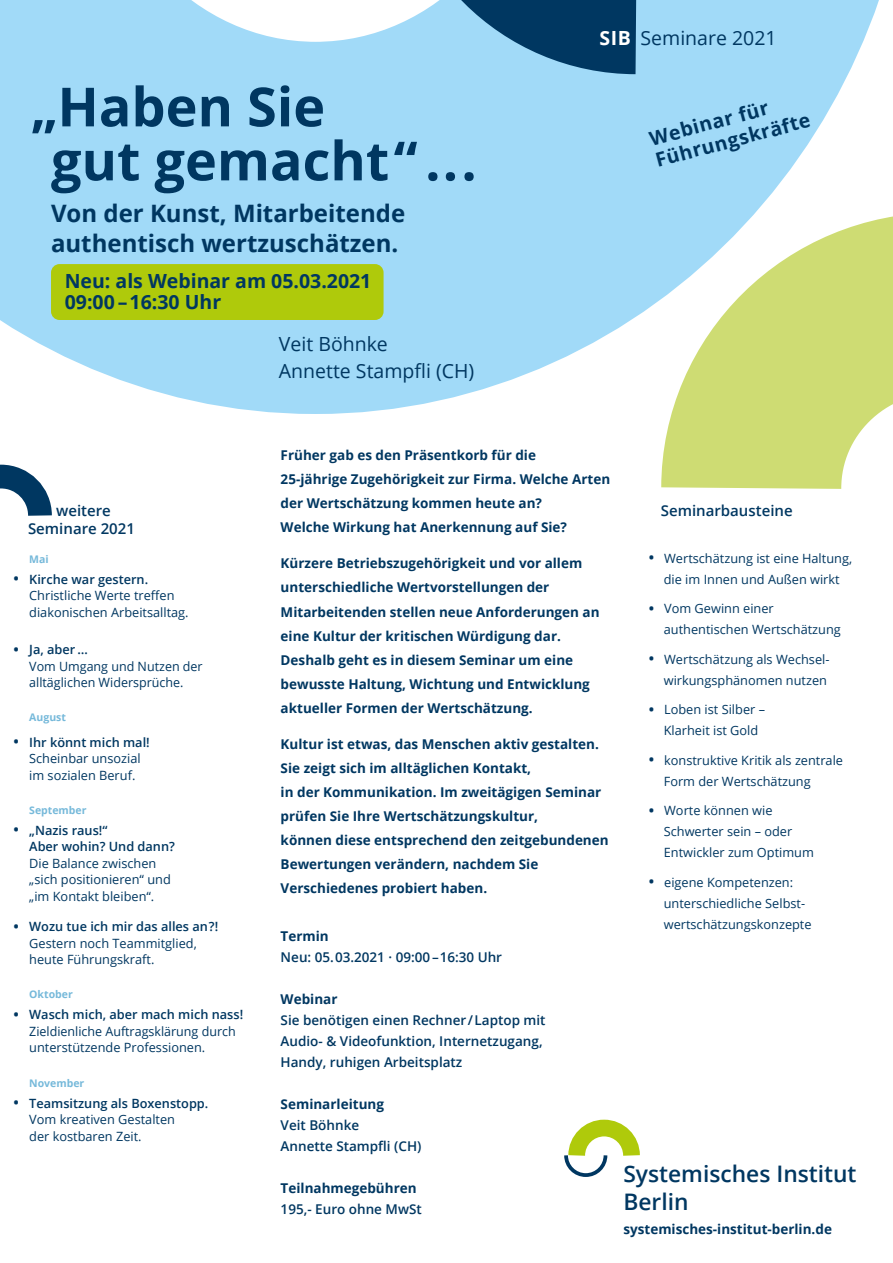
<style>
.page{position:relative;width:893px;height:1263px;background:#fff}
.page>*{position:absolute;margin:0;border:0;box-sizing:border-box;transform-origin:0 0}
.t1{font:700 54px/54px "Open Sans";color:#003761}
.t2{font:700 24px/30px "Open Sans";color:#003761}
.t3{font:600 22.8px/28px "Open Sans";color:#003761}
.t4{font:19.5px/27px "Open Sans";color:#003761}
.t5{font:700 19.5px/22.5px "Open Sans";color:#003761}
.t6{font:600 15px "Open Sans";color:#003761}
.t7{font:700 13.5px/24px "Open Sans";color:#003761}
.t8{font:600 13.5px/21px "Open Sans";color:#003761}
.t9{font:12.75px/16.5px "Open Sans";color:#003761}
.t10{font:600 12.75px/16.5px "Open Sans";color:#003761}
.t11{font:700 10.5px "Open Sans";color:#76b9da}
.s1{font-weight:700;font-size:13.5px}
.s2{font-weight:700;color:#fff}
.s3{font-size:18px}
.s4{font-weight:600}
.s5{font-weight:400;font-size:18px}
</style>
<div class="page">
<svg style="left:0;top:0;width:879px;height:414px"></svg>
<svg style="left:660px;top:211px;width:233px;height:278px"></svg>
<svg style="left:318px;top:0;width:468px;height:149px;background:#90c6e4"></svg>
<svg style="left:0;top:464px;width:52px;height:52px"></svg>
<svg style="left:564px;top:1119px;width:76px;height:58px"></svg>
<div style="left:51px;top:264px;width:333px;height:56px;background:#afca0b;border-radius:9px"></div>
<h1 class="t1" style="left:51px;top:78px;width:427px;text-indent:-20px">„Haben Sie<br>gut gemacht“ ...</h1>
<h2 class="t2" style="left:51px;top:198px;width:356px">Von der Kunst, Mitarbeitende authentisch wertzuschätzen.</h2>
<h3 class="t4" style="left:51px;top:273px;width:303px">05. – 06.03.2021 <span class="s1">·</span> 09:00 – 16:00 Uhr</h3>
<h3 class="t5" style="left:65px;top:270px;width:308px;line-height:21px">Neu: als Webinar am 05.03.2021<br>09:00 – 16:30 Uhr</h3>
<h3 class="t4" style="left:279px;top:330px;width:197px">Veit Böhnke<br>Annette Stampfli (CH)</h3>
<h3 class="t4" style="left:600px;top:24px;width:179px"><span class="s2">SIB</span> Seminare 2021</h3>
<h3 class="t5" style="left:647px;top:127px;width:161px;rotate:-15deg">Webinar für<br>Führungskräfte</h3>
<p class="t6" style="left:56px;top:500px;width:56px">weitere</p>
<p class="t6" style="left:28px;top:518px;width:108px">Seminare 2021</p>
<p class="t11" style="left:29px;top:551px;width:21px">Mai</p>
<p class="t9" style="left:29px;top:570px;width:161px;text-indent:-17px"><span class="s3">•</span> <span class="s4">Kirche war gestern.<br></span>Christliche Werte treffen diakonischen Arbeitsalltag.</p>
<p class="t9" style="left:29px;top:641px;width:175px;text-indent:-17px"><span class="s3">•</span> <span class="s4">Ja, aber …<br></span>Vom Umgang und Nutzen der alltäglichen Widersprüche.</p>
<p class="t11" style="left:29px;top:710px;width:38px">August</p>
<p class="t9" style="left:13px;top:733px;width:139px;text-align:center"><span class="s3">•</span> <span class="s4">Ihr könnt mich mal!<br></span>Scheinbar unsozial<br>im sozialen Beruf.</p>
<p class="t11" style="left:29px;top:803px;width:59px">September</p>
<p class="t10" style="left:29px;top:822px;width:147px;text-indent:-17px"><span class="s5">•</span> „Nazis raus!“<br>Aber wohin? Und dann?</p>
<p class="t9" style="left:29px;top:855px;width:143px">Die Balance zwischen „sich positionieren“ und „im Kontakt bleiben“.</p>
<p class="t9" style="left:29px;top:918px;width:191px;text-indent:-16px"><span class="s3">•</span> <span class="s4">Wozu tue ich mir das alles an?!<br></span>Gestern noch Teammitglied, heute Führungskraft.</p>
<p class="t11" style="left:29px;top:987px;width:45px">Oktober</p>
<p class="t9" style="left:29px;top:1006px;width:215px;text-indent:-17px"><span class="s3">•</span> <span class="s4">Wasch mich, aber mach mich nass!<br></span>Zieldienliche Auftragsklärung durch unterstützende Professionen.</p>
<p class="t11" style="left:29px;top:1075px;width:57px">November</p>
<p class="t9" style="left:29px;top:1094px;width:181px;text-indent:-17px"><span class="s3">•</span> <span class="s4">Teamsitzung als Boxenstopp.<br></span>Vom kreativen Gestalten<br>der kostbaren Zeit.</p>
<p class="t7" style="left:281px;top:443px;width:331px">Früher gab es den Präsentkorb für die<br>25-jährige Zugehörigkeit zur Firma. Welche Arten der Wertschätzung kommen heute an?<br>Welche Wirkung hat Anerkennung auf Sie?</p>
<p class="t7" style="left:281px;top:551px;width:320px">Kürzere Betriebszugehörigkeit und vor allem unterschiedliche Wertvorstellungen der Mitarbeitenden stellen neue Anforderungen an eine Kultur der kritischen Würdigung dar.<br>Deshalb geht es in diesem Seminar um eine bewusste Haltung, Wichtung und Entwicklung aktueller Formen der Wertschätzung.</p>
<p class="t7" style="left:281px;top:731px;width:330px">Kultur ist etwas, das Menschen aktiv gestalten.<br>Sie zeigt sich im alltäglichen Kontakt,<br>in der Kommunikation. Im zweitägigen Seminar prüfen Sie Ihre Wertschätzungskultur,<br>können diese entsprechend den zeitgebundenen Bewertungen verändern, nachdem Sie Verschiedenes probiert haben.</p>
<p class="t7" style="left:281px;top:923px;width:50px">Termin</p>
<p class="t8" style="left:281px;top:946px;width:223px">Neu: 05. 03.2021 · 09:00 – 16:30 Uhr</p>
<p class="t7" style="left:281px;top:986px;width:58px">Webinar</p>
<p class="t8" style="left:281px;top:1009px;width:266px">Sie benötigen einen Rechner/Laptop mit<br>Audio- &amp; Videofunktion, Internetzugang,<br>Handy, ruhigen Arbeitsplatz</p>
<p class="t7" style="left:281px;top:1091px;width:105px">Seminarleitung</p>
<p class="t8" style="left:281px;top:1114px;width:142px">Veit Böhnke<br>Annette Stampfli (CH)</p>
<p class="t7" style="left:281px;top:1175px;width:138px">Teilnahmegebühren</p>
<p class="t8" style="left:281px;top:1198px;width:143px">195,- Euro ohne MwSt</p>
<p class="t6" style="left:661px;top:500px;width:133px">Seminarbausteine</p>
<p class="t9" style="left:648px;top:547px;width:206px;line-height:21px;text-align:center"><span class="s3">•</span> Wertschätzung ist eine Haltung, die im Innen und Außen wirkt</p>
<p class="t9" style="left:664px;top:598px;width:179px;line-height:21px;text-indent:-16px"><span class="s3">•</span> Vom Gewinn einer authentischen Wertschätzung</p>
<p class="t9" style="left:648px;top:648px;width:183px;line-height:21px;text-align:right"><span class="s3">•</span> Wertschätzung als Wechsel&shy;wirkungsphänomen nutzen</p>
<p class="t9" style="left:664px;top:699px;width:103px;line-height:21px;text-indent:-16px"><span class="s3">•</span> Loben ist Silber –<br>Klarheit ist Gold</p>
<p class="t9" style="left:664px;top:749px;width:181px;line-height:21px;text-indent:-16px"><span class="s3">•</span> konstruktive Kritik als zentrale<br>Form der Wertschätzung</p>
<p class="t9" style="left:664px;top:800px;width:152px;line-height:21px;text-indent:-16px"><span class="s3">•</span> Worte können wie<br>Schwerter sein – oder<br>Entwickler zum Optimum</p>
<p class="t9" style="left:664px;top:871px;width:149px;line-height:21px;text-indent:-16px"><span class="s3">•</span> eigene Kompetenzen: unterschiedliche Selbst&shy;wertschätzungskonzepte</p>
<h3 class="t3" style="left:623px;top:1159px;width:235px">Systemisches Institut<br>Berlin</h3>
<p class="t7" style="left:623px;top:1217px;width:210px">systemisches-institut-berlin.de</p>
</div>
